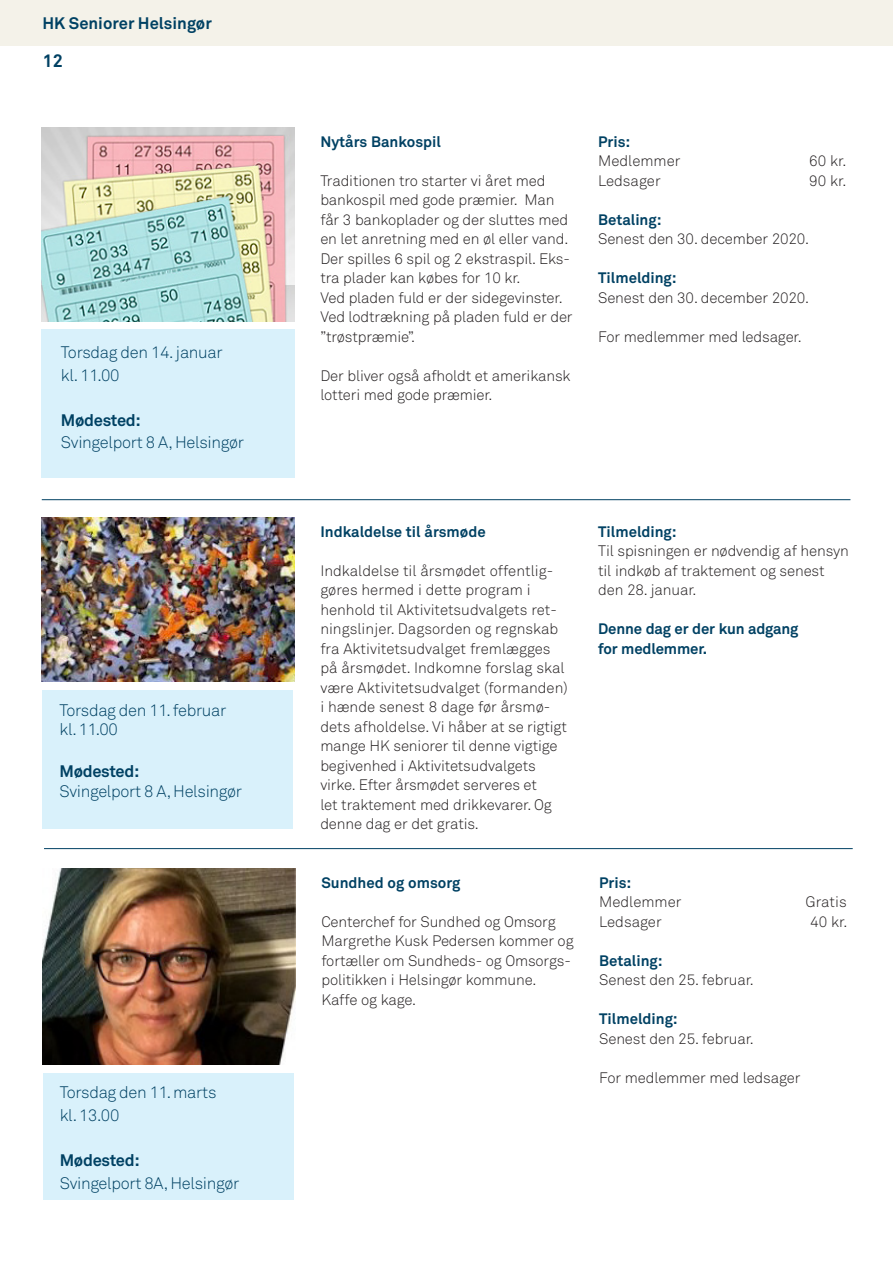
<style>
.page{position:relative;width:893px;height:1263px;background:#fff}
.page>*{position:absolute;margin:0;border:0;box-sizing:border-box;transform-origin:0 0}
.t1{font:700 18px "Akkurat Pro";color:#004163}
.t2{font:16.5px "Akkurat Light Pro";letter-spacing:-.02em;color:#004163}
.t3{font:700 16.5px "Akkurat Pro";letter-spacing:-.02em;color:#004163}
.t4{font:700 16.5px "Akkurat Pro";color:#004163}
.Brødtekst{font:15px/19.5px "Akkurat Light Pro";letter-spacing:-.01em;color:#231f20}
.Brødtekst-2{font:700 15px/19.5px "Akkurat Pro";color:#004163}
.Brødtekst_fed{font:700 15px "Akkurat Pro";color:#004163}
.s1{font-family:"Akkurat Pro";font-weight:700;color:#004163}
</style>
<div class="page">
<div style="left:0;top:0;width:893px;height:46px;background:#f4f2e9"></div>
<img style="left:42px;top:518px;width:252px;height:163px">
<img style="left:43px;top:869px;width:252px;height:195px">
<div style="left:43px;top:690px;width:250px;height:139px;background:#d9f1fb"></div>
<div style="left:43px;top:1073px;width:251px;height:126px;background:#d9f1fb"></div>
<img style="left:42px;top:128px;width:252px;height:193px">
<div style="left:42px;top:329px;width:253px;height:149px;background:#d9f1fb"></div>
<hr style="left:42px;top:499px;width:808px;height:1px;background:#004163">
<hr style="left:44px;top:848px;width:809px;height:1px;background:#004163">
<p class="t4" style="left:43px;top:13px;width:171px">HK Seniorer Helsingør</p>
<p class="t1" style="left:43px;top:50px;width:22px">12</p>
<p class="t2" style="left:61px;top:343px;width:163px">Torsdag den 14. januar</p>
<p class="t2" style="left:61px;top:365px;width:60px">kl. 11.00</p>
<p class="t3" style="left:61px;top:410px;width:81px">Mødested:</p>
<p class="t2" style="left:61px;top:433px;width:185px">Svingelport 8 A, Helsingør</p>
<p class="t2" style="left:59px;top:700px;width:168px">Torsdag den 11. februar</p>
<p class="t2" style="left:59px;top:720px;width:60px">kl. 11.00</p>
<p class="t3" style="left:59px;top:761px;width:81px">Mødested:</p>
<p class="t2" style="left:59px;top:781px;width:184px">Svingelport 8 A, Helsingør</p>
<p class="t2" style="left:60px;top:1083px;width:158px">Torsdag den 11. marts</p>
<p class="t2" style="left:60px;top:1105px;width:61px">kl. 13.00</p>
<p class="t3" style="left:60px;top:1150px;width:81px">Mødested:</p>
<p class="t2" style="left:60px;top:1173px;width:181px">Svingelport 8A, Helsingør</p>
<p class="Brødtekst_fed" style="left:320px;top:132px;width:122px">Nytårs Bankospil</p>
<p class="Brødtekst" style="left:320px;top:171px;width:249px">Traditionen tro starter vi året med bankospil med gode præmier. Man får 3 bankoplader og der sluttes med en let anretning med en øl eller vand.</p>
<p class="Brødtekst" style="left:320px;top:249px;width:251px">Der spilles 6 spil og 2 ekstraspil. Eks&shy;tra plader kan købes for 10 kr.</p>
<p class="Brødtekst" style="left:320px;top:288px;width:254px">Ved pladen fuld er der sidegevinster.<br>Ved lodtrækning på pladen fuld er der ”trøstpræmie”.</p>
<p class="Brødtekst" style="left:320px;top:366px;width:252px">Der bliver også afholdt et amerikansk lotteri med gode præmier.</p>
<p class="Brødtekst-2" style="left:598px;top:132px;width:34px">Pris:</p>
<p class="Brødtekst" style="left:598px;top:151px;width:84px">Medlemmer</p>
<p class="Brødtekst" style="left:809px;top:151px;width:39px">60 kr.</p>
<p class="Brødtekst" style="left:598px;top:171px;width:64px">Ledsager</p>
<p class="Brødtekst" style="left:809px;top:171px;width:39px">90 kr.</p>
<p class="Brødtekst" style="left:598px;top:210px;width:213px"><span class="s1">Betaling:<br></span>Senest den 30. december 2020.</p>
<p class="Brødtekst-2" style="left:598px;top:268px;width:80px">Tilmelding:</p>
<p class="Brødtekst" style="left:598px;top:288px;width:213px">Senest den 30. december 2020.</p>
<p class="Brødtekst" style="left:598px;top:327px;width:205px">For medlemmer med ledsager.</p>
<p class="Brødtekst_fed" style="left:320px;top:522px;width:167px">Indkaldelse til årsmøde</p>
<p class="Brødtekst" style="left:320px;top:561px;width:249px">Indkaldelse til årsmødet offentlig&shy;gøres hermed i dette program i henhold til Aktivitetsudvalgets ret&shy;ningslinjer. Dagsorden og regnskab fra Aktivitetsudvalget fremlægges på årsmødet. Indkomne forslag skal være Aktivitetsudvalget (formanden) i hænde senest 8 dage før årsmø&shy;dets afholdelse. Vi håber at se rigtigt mange HK seniorer til denne vigtige begivenhed i Aktivitetsudvalgets virke. Efter årsmødet serveres et<br>let traktement med drikkevarer. Og denne dag er det gratis.</p>
<p class="Brødtekst_fed" style="left:321px;top:873px;width:141px">Sundhed og omsorg</p>
<p class="Brødtekst" style="left:321px;top:912px;width:254px">Centerchef for Sundhed og Omsorg Margrethe Kusk Pedersen kommer og fortæller om Sundheds- og Omsorgs&shy;politikken i Helsingør kommune.</p>
<p class="Brødtekst" style="left:321px;top:990px;width:96px">Kaffe og kage.</p>
<p class="Brødtekst-2" style="left:598px;top:522px;width:80px">Tilmelding:</p>
<p class="Brødtekst" style="left:598px;top:541px;width:252px">Til spisningen er nødvendig af hensyn til indkøb af traktement og senest den 28. januar.</p>
<p class="Brødtekst-2" style="left:598px;top:619px;width:202px">Denne dag er der kun adgang for medlemmer.</p>
<p class="Brødtekst-2" style="left:599px;top:873px;width:34px">Pris:</p>
<p class="Brødtekst" style="left:599px;top:892px;width:84px">Medlemmer</p>
<p class="Brødtekst" style="left:805px;top:892px;width:43px">Gratis</p>
<p class="Brødtekst" style="left:599px;top:912px;width:64px">Ledsager</p>
<p class="Brødtekst" style="left:810px;top:912px;width:39px">40 kr.</p>
<p class="Brødtekst-2" style="left:599px;top:951px;width:65px">Betaling:</p>
<p class="Brødtekst" style="left:599px;top:970px;width:156px">Senest den 25. februar.</p>
<p class="Brødtekst-2" style="left:599px;top:1009px;width:80px">Tilmelding:</p>
<p class="Brødtekst" style="left:599px;top:1029px;width:156px">Senest den 25. februar.</p>
<p class="Brødtekst" style="left:599px;top:1068px;width:203px">For medlemmer med ledsager</p>
</div>
